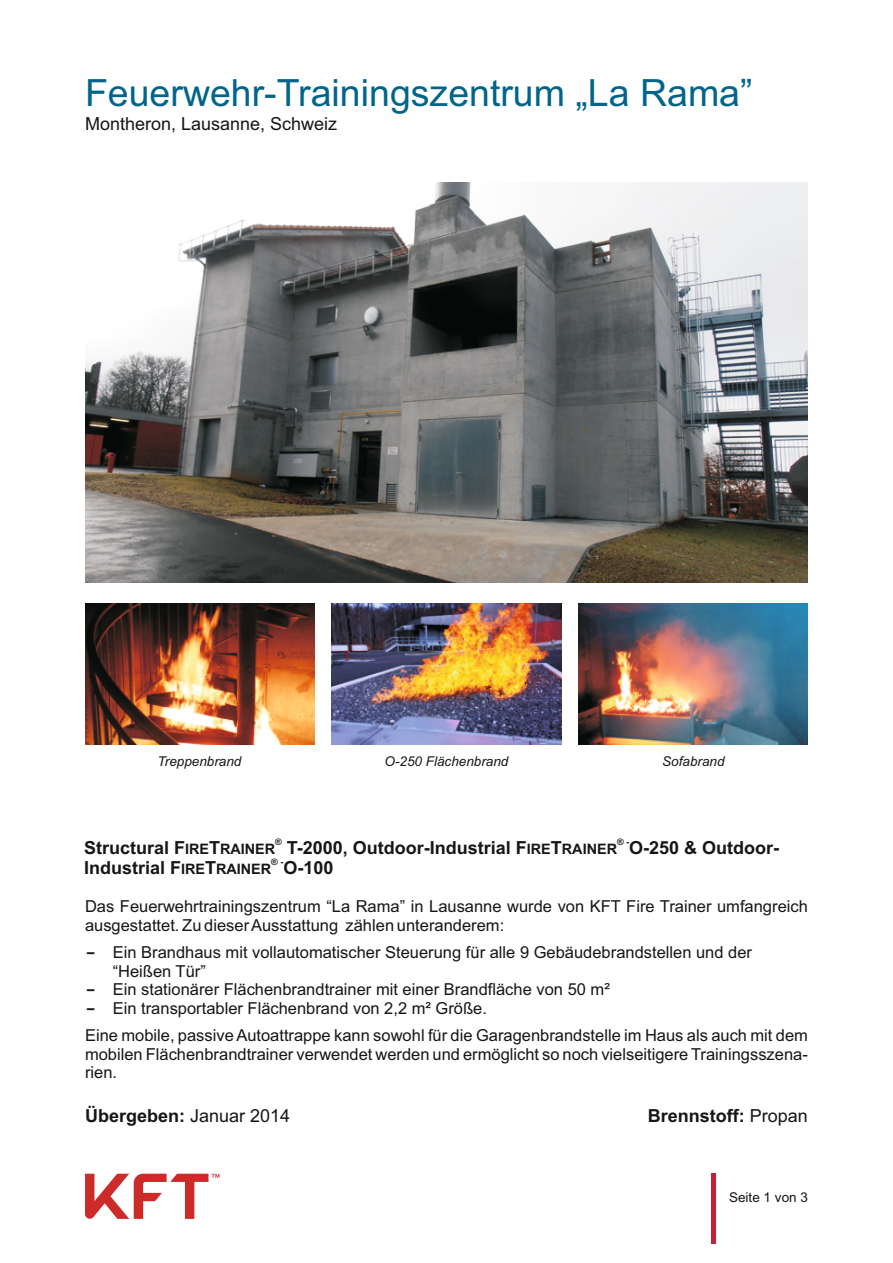
<style>
.page{position:relative;width:893px;height:1263px;background:#fff}
.page>*{position:absolute;margin:0;border:0;box-sizing:border-box;transform-origin:0 0}
.t1{font:37.5px "Arial";color:#00648b}
.t2{font:700 18px "Arial";color:#151616}
.t3{font:18px "Arial";color:#151616}
.t4{font:16.5px/18.5px "Arial";color:#151616}
.t5{font:italic 13.5px "Arial";color:#151616}
.t6{font:13.5px "Arial";color:#151616}
.t7{font:700 9px "Arial";color:#151616}
.s1{font-size:14.4px}
.s2{font-weight:400}
</style>
<div class="page">
<hr style="left:712px;top:1174px;width:4px;height:70px;background:#c51f3a">
<svg style="left:85px;top:1173px;width:134px;height:46px"></svg>
<img style="left:85px;top:183px;width:723px;height:400px">
<img style="left:85px;top:604px;width:230px;height:140px">
<img style="left:332px;top:604px;width:229px;height:140px">
<img style="left:579px;top:604px;width:229px;height:140px">
<h1 class="t1" style="left:85px;top:79px;width:669px">Feuerwehr-Trainingszentrum „La Rama”</h1>
<p class="t3" style="left:85px;top:117px;width:254px">Montheron, Lausanne, Schweiz</p>
<p class="t5" style="left:158px;top:756px;width:85px">Treppenbrand</p>
<p class="t5" style="left:385px;top:756px;width:125px">O-250 Flächenbrand</p>
<p class="t5" style="left:662px;top:756px;width:64px">Sofabrand</p>
<p class="t7" style="left:275px;top:838px;width:8px">®</p>
<p class="t7" style="left:617px;top:838px;width:14px">® -</p>
<p class="t2" style="left:84px;top:840px;width:697px">Structural F<span class="s1">IRE</span>T<span class="s1">RAINER</span> T-2000, Outdoor-Industrial F<span class="s1">IRE</span>T<span class="s1">RAINER</span> O-250 &amp; Outdoor-</p>
<p class="t7" style="left:271px;top:858px;width:14px">® -</p>
<p class="t2" style="left:84px;top:861px;width:251px">Industrial F<span class="s1">IRE</span>T<span class="s1">RAINER</span> O-100</p>
<p class="t4" style="left:85px;top:899px;width:724px">Das Feuerwehrtrainingszentrum “La Rama” in Lausanne wurde von KFT Fire Trainer umfangreich ausgestattet. Zu dieser Ausstattung zählen unteranderem:</p>
<p class="t4" style="left:113px;top:945px;width:641px">Ein Brandhaus mit vollautomatischer Steuerung für alle 9 Gebäudebrandstellen und der “Heißen Tür”<br>Ein stationärer Flächenbrandtrainer mit einer Brandfläche von 50 m²<br>Ein transportabler Flächenbrand von 2,2 m² Größe.</p>
<p class="t4" style="left:85px;top:1028px;width:724px;text-align:justify">Eine mobile, passive Autoattrappe kann sowohl für die Garagenbrandstelle im Haus als auch mit dem mobilen Flächenbrandtrainer verwendet werden und ermöglicht so noch vielseitigere Trainingsszena&shy;rien.</p>
<p class="t2" style="left:85px;top:1109px;width:207px">Übergeben: <span class="s2">Januar 2014</span></p>
<p class="t2" style="left:648px;top:1109px;width:162px">Brennstoff: <span class="s2">Propan</span></p>
<p class="t6" style="left:729px;top:1192px;width:80px">Seite 1 von 3</p>
</div>
